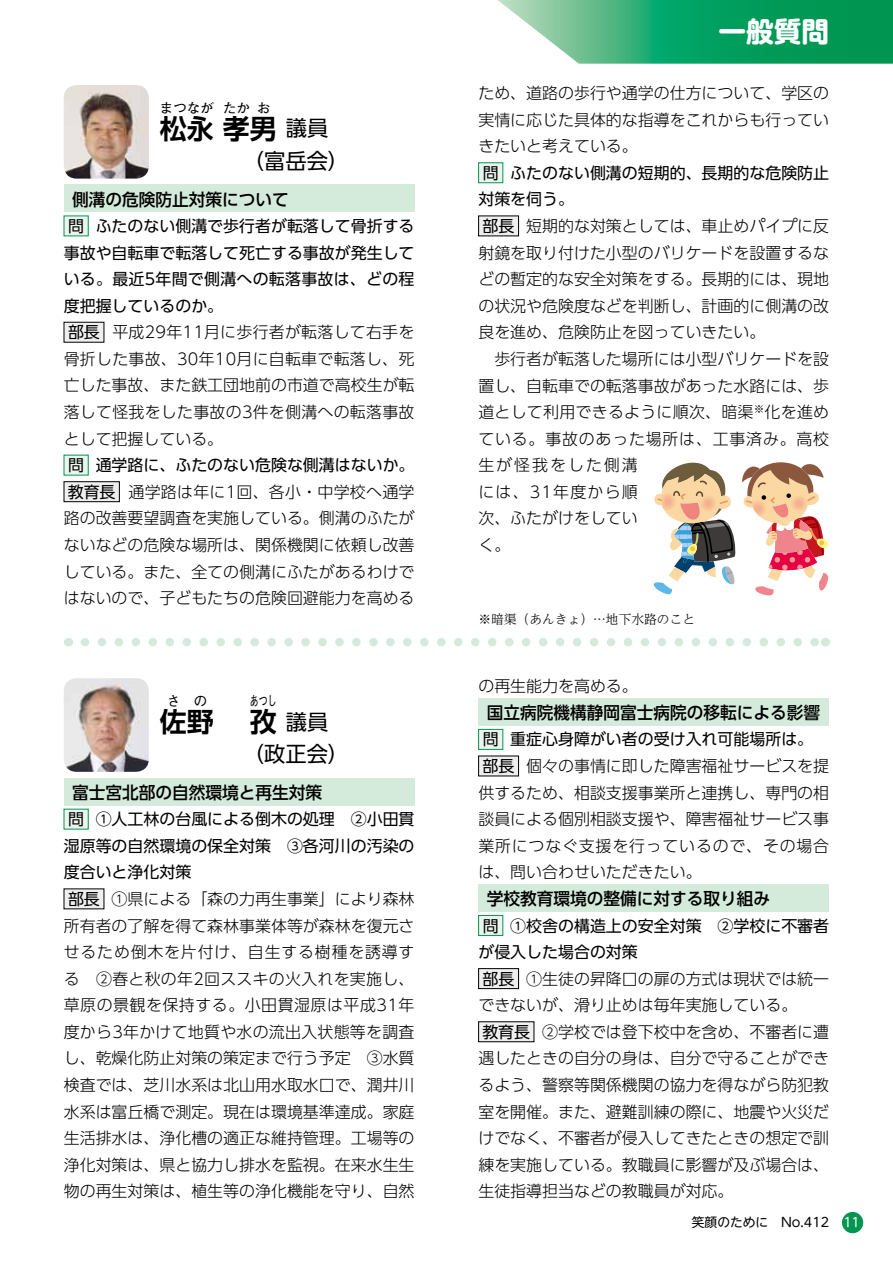
<style>
.page{position:relative;width:893px;height:1263px;background:#fff}
.page>*{position:absolute;margin:0;border:0;box-sizing:border-box;transform-origin:0 0}
.t1{font:700 27.6px "UD Shin M Go Pro";color:#fff}
.t2{font:700 27px "UD Shin Go Pro De";color:#000}
.t3{font:21.3px/32.2px "UD Shin Go Pro";color:#000}
.t4{font:500 16.95px "UD Shin Go Pro";color:#000}
.t5{font:300 15.9px/26.5px "UD Shin Go Pro";color:#000}
.t6{font:15.9px/26.5px "UD Shin Go Pro";color:#000}
.t7{font:700 13.5px "UD Shin Go Pro De";color:#000}
.t8{font:700 13.5px "UD Shin Go Pro De";color:#000;scale:.67 1}
.t9{font:300 12.75px "UD Reimin Pro";color:#000}
.t10{font:12.75px "UD Shin M Go Pr 6";color:#000}
.s1{font-weight:300}
.s2{font-weight:400}
.s3{color:#fff}
</style>
<div class="page">
<div style="left:64px;top:779px;width:351px;height:27px;background:#d4eadb"></div>
<div style="left:64px;top:184px;width:351px;height:28px;background:#d4eadb"></div>
<div style="left:478px;top:698px;width:351px;height:28px;background:#d4eadb"></div>
<div style="left:478px;top:884px;width:351px;height:28px;background:#d4eadb"></div>
<div style="left:842px;top:1212px;width:21px;height:21px;background:#009651;border-radius:50%"></div>
<svg style="left:498px;top:0;width:395px;height:64px;background:#37b07a"></svg>
<svg style="left:85px;top:638px;width:731px;height:8px"></svg>
<div style="left:64px;top:809px;width:24px;height:20px;background:#ebf5ee"></div>
<div style="left:64px;top:889px;width:40px;height:20px;background:#efefef"></div>
<div style="left:479px;top:729px;width:24px;height:20px;background:#ebf5ee"></div>
<div style="left:478px;top:729px;width:25px;height:21px;border:1px solid #009651"></div>
<div style="left:479px;top:756px;width:40px;height:20px;background:#efefef"></div>
<div style="left:478px;top:756px;width:41px;height:20px;border:1px solid #000"></div>
<div style="left:479px;top:915px;width:24px;height:20px;background:#ebf5ee"></div>
<div style="left:478px;top:915px;width:25px;height:21px;border:1px solid #009651"></div>
<div style="left:479px;top:968px;width:40px;height:20px;background:#efefef"></div>
<div style="left:478px;top:968px;width:41px;height:21px;border:1px solid #000"></div>
<div style="left:479px;top:1022px;width:55px;height:20px;background:#efefef"></div>
<div style="left:64px;top:216px;width:24px;height:20px;background:#ebf5ee"></div>
<div style="left:64px;top:322px;width:40px;height:20px;background:#efefef"></div>
<div style="left:64px;top:455px;width:24px;height:20px;background:#ebf5ee"></div>
<div style="left:64px;top:482px;width:55px;height:20px;background:#efefef"></div>
<div style="left:64px;top:481px;width:56px;height:21px;border:1px solid #000"></div>
<div style="left:479px;top:163px;width:24px;height:20px;background:#ebf5ee"></div>
<div style="left:478px;top:163px;width:25px;height:20px;border:1px solid #009651"></div>
<div style="left:479px;top:216px;width:40px;height:20px;background:#efefef"></div>
<div style="left:478px;top:216px;width:41px;height:20px;border:1px solid #000"></div>
<img style="left:64px;top:85px;width:85px;height:94px">
<img style="left:64px;top:678px;width:85px;height:94px">
<svg style="left:653px;top:462px;width:83px;height:133px"></svg>
<svg style="left:742px;top:462px;width:87px;height:134px"></svg>
<p class="t7" style="left:160px;top:97px;width:55px">まつなが</p>
<p class="t7" style="left:223px;top:97px;width:28px">たか</p>
<p class="t7" style="left:257px;top:97px;width:15px">お</p>
<h3 class="t3" style="left:243px;top:112px;width:108px;text-indent:43px">議員（富岳会）</h3>
<h2 class="t2" style="left:160px;top:106px;width:118px">松永孝男</h2>
<p class="t4" style="left:72px;top:186px;width:218px">側溝の危険防止対策について</p>
<p class="t6" style="left:64px;top:212px;width:352px;text-align:justify"><span class="s1">　　</span>ふたのない側溝で歩行者が転落して骨折する事故や自転車で転落して死亡する事故が発生している。最近5年間で側溝への転落事故は、どの程度把握しているのか。</p>
<p class="t5" style="left:64px;top:318px;width:352px">　　　平成29年11月に歩行者が転落して右手を骨折した事故、30年10月に自転車で転落し、死亡した事故、また鉄工団地前の市道で高校生が転落して怪我をした事故の3件を側溝への転落事故として把握している。<br>　　<span class="s2">通学路に、ふたのない危険な側溝はないか。</span>　　　　通学路は年に1回、各小・中学校へ通学路の改善要望調査を実施している。側溝のふたがないなどの危険な場所は、関係機関に依頼し改善している。また、全ての側溝にふたがあるわけではないので、子どもたちの危険回避能力を高める</p>
<p class="t6" style="left:68px;top:212px;width:17px">問</p>
<p class="t6" style="left:68px;top:318px;width:33px">部長</p>
<p class="t6" style="left:68px;top:451px;width:49px">問<br>教育長</p>
<p class="t7" style="left:167px;top:690px;width:42px">さ の</p>
<p class="t8" style="left:250px;top:690px;width:42px">あつし</p>
<h3 class="t3" style="left:243px;top:705px;width:108px;text-indent:43px">議員（政正会）</h3>
<h2 class="t2" style="left:160px;top:700px;width:118px">佐野 　孜</h2>
<p class="t4" style="left:72px;top:779px;width:252px">富士宮北部の自然環境と再生対策</p>
<p class="t6" style="left:64px;top:805px;width:352px;text-align:justify"><span class="s1">　　</span>①人工林の台風による倒木の処理　②小田貫湿原等の自然環境の保全対策　③各河川の汚染の度合いと浄化対策</p>
<p class="t5" style="left:64px;top:885px;width:352px;text-align:justify">　　　①県による「森の力再生事業」により森林所有者の了解を得て森林事業体等が森林を復元させるため倒木を片付け、自生する樹種を誘導する　②春と秋の年2回ススキの火入れを実施し、草原の景観を保持する。小田貫湿原は平成31年度から3年かけて地質や水の流出入状態等を調査し、乾燥化防止対策の策定まで行う予定　③水質検査では、芝川水系は北山用水取水口で、潤井川水系は富丘橋で測定。現在は環境基準達成。家庭生活排水は、浄化槽の適正な維持管理。工場等の浄化対策は、県と協力し排水を監視。在来水生生物の再生対策は、植生等の浄化機能を守り、自然</p>
<p class="t6" style="left:68px;top:805px;width:17px">問</p>
<p class="t6" style="left:68px;top:885px;width:33px">部長</p>
<h1 class="t1" style="left:719px;top:9px;width:112px">一般質問</h1>
<p class="t5" style="left:478px;top:79px;width:352px">ため、道路の歩行や通学の仕方について、学区の実情に応じた具体的な指導をこれからも行っていきたいと考えている。<br>　　<span class="s2">ふたのない側溝の短期的、長期的な危険防止対策を伺う。</span></p>
<p class="t5" style="left:478px;top:212px;width:352px">　　　短期的な対策としては、車止めパイプに反射鏡を取り付けた小型のバリケードを設置するなどの暫定的な安全対策をする。長期的には、現地の状況や危険度などを判断し、計画的に側溝の改良を進め、危険防止を図っていきたい。<br>　歩行者が転落した場所には小型バリケードを設置し、自転車での転落事故があった水路には、歩道として利用できるように順次、暗渠<sup>※</sup>化を進めている。事故のあった場所は、工事済み。高校</p>
<p class="t6" style="left:483px;top:159px;width:17px">問</p>
<p class="t6" style="left:483px;top:212px;width:33px">部長</p>
<p class="t5" style="left:478px;top:451px;width:161px;text-align:justify">生が怪我をした側溝には、31年度から順次、ふたがけをしていく。</p>
<p class="t9" style="left:478px;top:608px;width:218px">※暗渠（あんきょ）…地下水路のこと</p>
<p class="t5" style="left:478px;top:672px;width:161px">の再生能力を高める。</p>
<p class="t4" style="left:487px;top:699px;width:335px">国立病院機構静岡富士病院の移転による影響</p>
<p class="t5" style="left:478px;top:725px;width:352px">　　<span class="s2">重症心身障がい者の受け入れ可能場所は。</span>　　　個々の事情に即した障害福祉サービスを提供するため、相談支援事業所と連携し、専門の相談員による個別相談支援や、障害福祉サービス事業所につなぐ支援を行っているので、その場合は、問い合わせいただきたい。</p>
<p class="t4" style="left:487px;top:885px;width:285px">学校教育環境の整備に対する取り組み</p>
<p class="t6" style="left:478px;top:912px;width:352px"><span class="s1">　　</span>①校舎の構造上の安全対策　②学校に不審者が侵入した場合の対策</p>
<p class="t5" style="left:478px;top:965px;width:352px">　　　①生徒の昇降口の扉の方式は現状では統一できないが、滑り止めは毎年実施している。<br>　　　　②学校では登下校中を含め、不審者に遭遇したときの自分の身は、自分で守ることができるよう、警察等関係機関の協力を得ながら防犯教室を開催。また、避難訓練の際に、地震や火災だけでなく、不審者が侵入してきたときの想定で訓練を実施している。教職員に影響が及ぶ場合は、生徒指導担当などの教職員が対応。</p>
<p class="t6" style="left:483px;top:726px;width:33px">問部長</p>
<p class="t6" style="left:483px;top:912px;width:17px">問</p>
<p class="t6" style="left:483px;top:965px;width:33px">部長</p>
<p class="t6" style="left:482px;top:1018px;width:49px">教育長</p>
<p class="t10" style="left:692px;top:1212px;width:170px">笑顔のために　No.412 <span class="s3">11</span></p>
</div>
